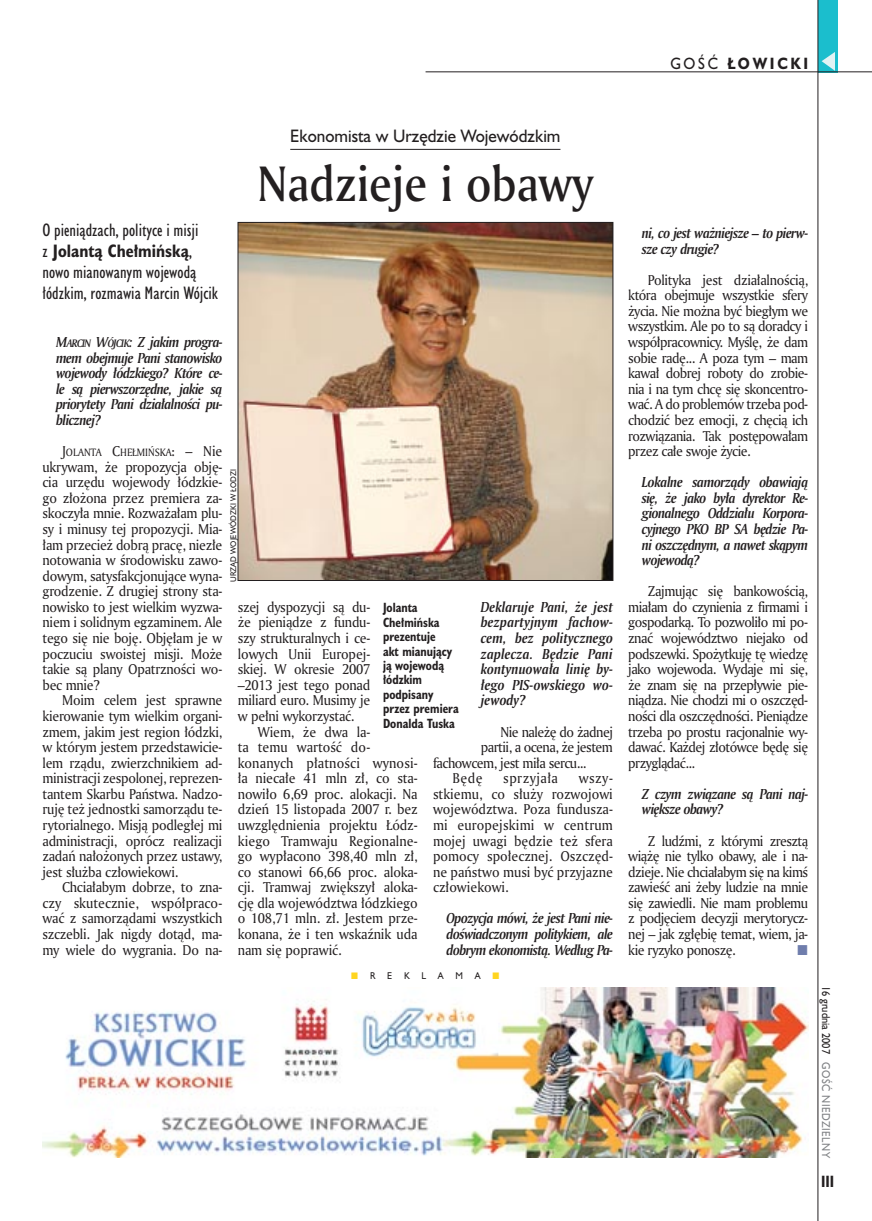
<style>
.page{position:relative;width:872px;height:1221px;background:#fff}
.page>*{position:absolute;margin:0;border:0;box-sizing:border-box;transform-origin:0 0}
._05a_tytyl_AmMd_32_pt{font:48px "Amerigo Md PL";color:#231f20;scale:.9 1}
._06-4_lead_lokal_HuCn_11_pt{font:16.5px/21px "Humanst 521 Cn PL";color:#231f20}
._04-3_nadtytul_lokal{font:16.5px "Humanst 521 PL";color:#231f20;scale:.94 1}
._15b_temat_prawo{font:700 15px "Humanst 521 PL";letter-spacing:.2em;color:#231f20;scale:.9 1}
._17_pagina_prawa{font:700 15px "Humanst 521 Cn PL";color:#231f20;scale:.94 1}
._07_wywiad_pytanie{font:italic 700 13.95px/15.6px "Amerigo PL";letter-spacing:-.04em;color:#231f20;text-align:justify;scale:.94 1}
._01_body_tekst{font:13.8px/15.6px "Amerigo PL";letter-spacing:-.02em;color:#231f20;text-align:justify;scale:.94 1}
._01_body_tekst-2{font:13.8px "Amerigo PL";letter-spacing:-.04em;color:#231f20;scale:.94 1}
._01_body_tekst-3{font:13.8px "Amerigo PL";letter-spacing:.035em;color:#231f20;scale:.94 1}
._09_podpis_zdjecia_HuCnB{font:700 12.3px/14.4px "Humanst 521 Cn PL";color:#231f20;scale:.94 1}
._19a_data_prawa_GOSC{font:10.5px "Humanst 521 PL";letter-spacing:.05em;color:#808285;scale:.9 1}
._19_data_prawa{font:10.5px "Humanst 521 PL";color:#231f20;scale:.9 1}
._01_body_tekst-4{font:10.35px "Amerigo PL";letter-spacing:-.005em;color:#231f20;scale:.94 1}
._19b_reklama_lewa{font:9px "Humanst 521 PL";color:#231f20;scale:.94 1}
._09a_autor_zdjecia_Hu_5_pt{font:7.5px "Humanst 521 PL";color:#231f20;scale:.94 1}
.s1{font-weight:400}
.s2{font-weight:700}
.s3{font-size:10.5px}
.s4{font-size:13.8px}
</style>
<div class="page">
<div style="left:818px;top:0;width:19px;height:72px;background:#1bbecd"></div>
<svg style="left:821px;top:52px;width:14px;height:19px"></svg>
<hr style="left:425px;top:72px;width:447px;height:1px;background:#231f20">
<hr style="left:817px;top:0;width:1px;height:1220px;background:#231f20">
<img style="left:43px;top:987px;width:765px;height:169px">
<hr style="left:290px;top:149px;width:270px;height:1px;background:#231f20">
<img style="left:240px;top:224px;width:371px;height:354px">
<div style="left:238px;top:222px;width:375px;height:358px;border:1px solid #231f20"></div>
<p class="_15b_temat_prawo" style="left:670px;top:53px;width:155px"><span class="s1">GOŚĆ</span> ŁOWICKI</p>
<p class="_04-3_nadtytul_lokal" style="left:290px;top:125px;width:289px">Ekonomista w Urzędzie Wojewódzkim</p>
<p class="_05a_tytyl_AmMd_32_pt" style="left:257px;top:152px;width:374px">Nadzieje i obawy</p>
<p class="_06-4_lead_lokal_HuCn_11_pt" style="left:43px;top:219px;width:177px">O pieniądzach, polityce i misji<br>z <span class="s2">Jolantą Chełmińską</span>, nowo mianowanym wojewodą łódzkim, rozmawia Marcin Wójcik</p>
<p class="_07_wywiad_pytanie" style="left:56px;top:334px;width:179px">M<span class="s3">ARCIN</span> W<span class="s3">ÓJCIK</span>: Z jakim progra&shy;mem obejmuje Pani stanowisko wojewody łódzkiego? Które ce&shy;le są pierwszorzędne, jakie są priorytety Pani działalności pu&shy;blicznej?</p>
<p class="_01_body_tekst-4" style="left:62px;top:445px;width:172px"><span class="s4">J</span>OLANTA <span class="s4">C</span>HEŁMIŃSKA<span class="s4">: – Nie</span></p>
<p class="_01_body_tekst" style="left:43px;top:458px;width:193px">ukrywam, że propozycja obję&shy;cia urzędu wojewody łódzkie&shy;go złożona przez premiera za&shy;skoczyła mnie. Rozważałam plu&shy;sy i minusy tej propozycji. Mia&shy;łam przecież dobrą pracę, niezłe notowania w środowisku zawo&shy;dowym, satysfakcjonujące wyna&shy;grodzenie. Z drugiej strony sta&shy;nowisko to jest wielkim wyzwa&shy;niem i solidnym egzaminem. Ale tego się nie boję. Objęłam je w poczuciu swoistej misji. Może takie są plany Opatrzności wo&shy;bec mnie?</p>
<p class="_01_body_tekst" style="left:43px;top:692px;width:193px;text-indent:20px">Moim celem jest sprawne kierowanie tym wielkim organi&shy;zmem, jakim jest region łódzki, w którym jestem przedstawicie&shy;lem rządu, zwierzchnikiem ad&shy;ministracji zespolonej, reprezen&shy;tantem Skarbu Państwa. Nadzo&shy;ruję też jednostki samorządu te&shy;rytorialnego. Misją podległej mi administracji, oprócz realizacji zadań nałożonych przez ustawy, jest służba człowiekowi.</p>
<p class="_01_body_tekst" style="left:43px;top:879px;width:193px;text-indent:20px">Chciałabym dobrze, to zna&shy;czy skutecznie, współpraco&shy;wać z samorządami wszystkich szczebli. Jak nigdy dotąd, ma&shy;my wiele do wygrania. Do na-</p>
<p class="_09a_autor_zdjecia_Hu_5_pt" style="left:228px;top:581px;width:121px;rotate:-90deg">URZĄD WOJEWÓDZKI W ŁODZI</p>
<p class="_07_wywiad_pytanie" style="left:481px;top:598px;width:142px">Deklaruje Pani, że jest bezpartyjnym fachow&shy;cem, bez politycznego zaplecza. Będzie Pani kontynuowała linię by&shy;łego PIS-owskiego wo&shy;jewody?</p>
<p class="_01_body_tekst-2" style="left:500px;top:722px;width:121px">Nie należę do żadnej</p>
<p class="_01_body_tekst-2" style="left:481px;top:738px;width:142px">partii, a ocena, że jestem</p>
<p class="_01_body_tekst-2" style="left:433px;top:753px;width:165px">fachowcem, jest miła sercu...</p>
<p class="_01_body_tekst" style="left:452px;top:770px;width:33px">Będę</p>
<p class="_01_body_tekst-3" style="left:503px;top:769px;width:60px">sprzyjała</p>
<p class="_01_body_tekst" style="left:238px;top:598px;width:142px">szej dyspozycji są du&shy;że pieniądze z fundu&shy;szy strukturalnych i ce&shy;lowych Unii Europej&shy;skiej. W okresie 2007 –2013 jest tego ponad miliard euro. Musimy je w pełni wykorzystać.</p>
<p class="_01_body_tekst" style="left:238px;top:723px;width:193px;text-align:left;text-indent:20px">Wiem, że dwa la-<br>ta temu wartość do&shy;konanych płatności wynosi&shy;ła niecałe 41 mln zł, co sta&shy;nowiło 6,69 proc. alokacji. Na dzień 15 listopada 2007 r. bez uwzględnienia projektu Łódz&shy;kiego Tramwaju Regionalne&shy;go wypłacono 398,40 mln zł, co stanowi 66,66 proc. aloka&shy;cji. Tramwaj zwiększył aloka&shy;cję dla województwa łódzkiego o 108,71 mln. zł. Jestem prze&shy;konana, że i ten wskaźnik uda nam się poprawić.</p>
<p class="_09_podpis_zdjecia_HuCnB" style="left:383px;top:600px;width:82px">Jolanta<br>Chełmińska prezentuje<br>akt mianujący ją wojewodą łódzkim podpisany przez premiera<br>Donalda Tuska</p>
<p class="_01_body_tekst" style="left:433px;top:770px;width:193px;text-indent:146px">wszy&shy;stkiemu, co służy rozwojowi województwa. Poza fundusza&shy;mi europejskimi w centrum mojej uwagi będzie też sfera pomocy społecznej. Oszczęd&shy;ne państwo musi być przyjazne człowiekowi.</p>
<p class="_07_wywiad_pytanie" style="left:446px;top:910px;width:179px">Opozycja mówi, że jest Pani nie&shy;doświadczonym politykiem, ale dobrym ekonomistą. Według Pa-</p>
<p class="_19b_reklama_lewa" style="left:370px;top:969px;width:7px">R</p>
<p class="_19b_reklama_lewa" style="left:387px;top:969px;width:7px">E</p>
<p class="_19b_reklama_lewa" style="left:404px;top:969px;width:8px">K</p>
<p class="_19b_reklama_lewa" style="left:421px;top:969px;width:6px">L</p>
<p class="_19b_reklama_lewa" style="left:438px;top:969px;width:8px">A</p>
<p class="_19b_reklama_lewa" style="left:455px;top:969px;width:9px">M</p>
<p class="_19b_reklama_lewa" style="left:475px;top:969px;width:8px">A</p>
<p class="_07_wywiad_pytanie" style="left:642px;top:225px;width:179px">ni, co jest ważniejsze – to pierw&shy;sze czy drugie?</p>
<p class="_01_body_tekst" style="left:628px;top:271px;width:193px;text-indent:20px">Polityka jest działalnością, która obejmuje wszystkie sfery życia. Nie można być biegłym we wszystkim. Ale po to są doradcy i współpracownicy. Myślę, że dam sobie radę... A poza tym – mam kawał dobrej roboty do zrobie&shy;nia i na tym chcę się skoncentro&shy;wać. A do problemów trzeba pod&shy;chodzić bez emocji, z chęcią ich rozwiązania. Tak postępowałam przez całe swoje życie.</p>
<p class="_07_wywiad_pytanie" style="left:642px;top:474px;width:179px">Lokalne samorządy obawiają się, że jako była dyrektor Re&shy;gionalnego Oddziału Korpora&shy;cyjnego PKO BP SA będzie Pa&shy;ni oszczędnym, a nawet skąpym wojewodą?</p>
<p class="_01_body_tekst" style="left:628px;top:583px;width:193px;text-indent:20px">Zajmując się bankowością, miałam do czynienia z firmami i gospodarką. To pozwoliło mi po&shy;znać województwo niejako od podszewki. Spożytkuję tę wiedzę jako wojewoda. Wydaje mi się, że znam się na przepływie pie&shy;niądza. Nie chodzi mi o oszczęd&shy;ności dla oszczędności. Pieniądze trzeba po prostu racjonalnie wy&shy;dawać. Każdej złotówce będę się przyglądać...</p>
<p class="_07_wywiad_pytanie" style="left:642px;top:785px;width:179px">Z czym związane są Pani naj&shy;większe obawy?</p>
<p class="_01_body_tekst" style="left:628px;top:832px;width:193px;text-indent:20px">Z ludźmi, z którymi zresztą wiążę nie tylko obawy, ale i na&shy;dzieje. Nie chciałabym się na kimś zawieść ani żeby ludzie na mnie się zawiedli. Nie mam problemu z podjęciem decyzji merytorycz&shy;nej – jak zgłębię temat, wiem, ja&shy;kie ryzyko ponoszę.</p>
<p class="_19_data_prawa" style="left:833px;top:985px;width:77px;rotate:90deg">16 grudnia 2007</p>
<p class="_19a_data_prawa_GOSC" style="left:833px;top:1062px;width:108px;rotate:90deg">GOŚĆ NIEDZIELNY</p>
<p class="_17_pagina_prawa" style="left:821px;top:1171px;width:15px">III</p>
</div>
